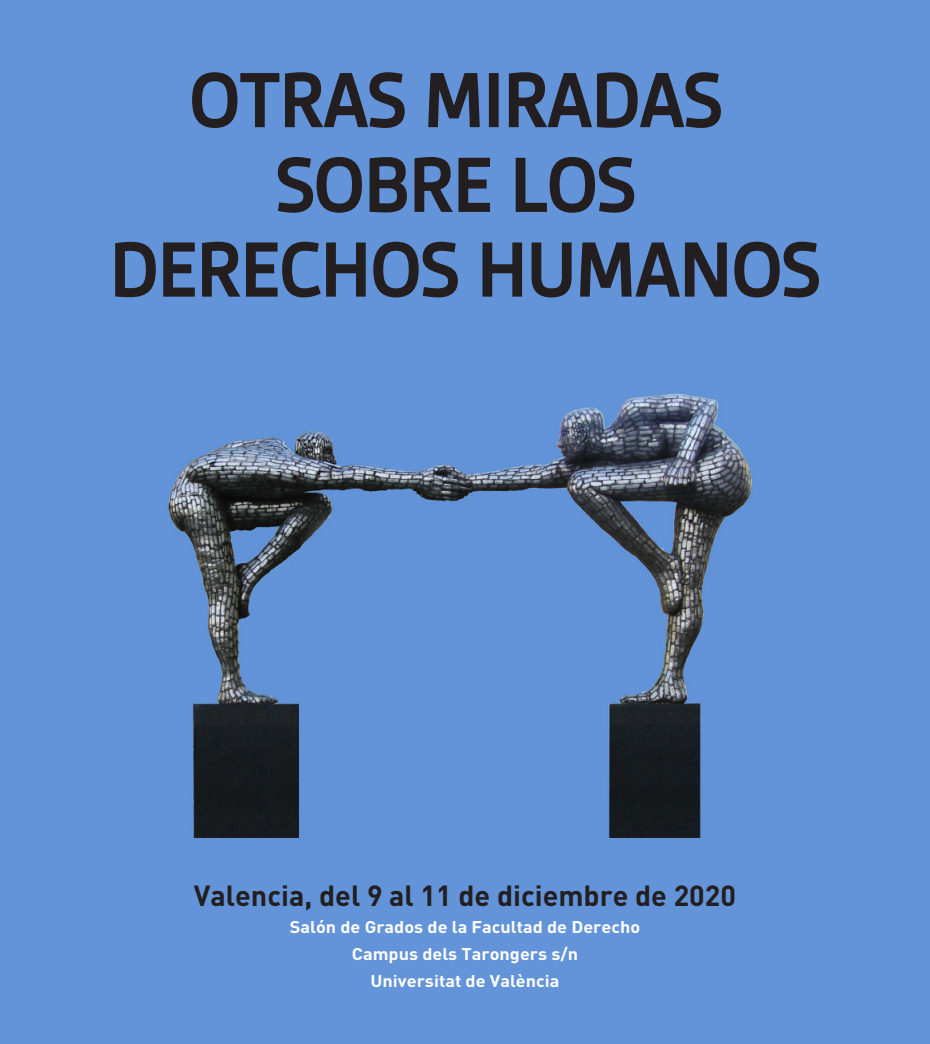
<style>
.page{position:relative;width:930px;height:1044px;background:#fff}
.page>*{position:absolute;margin:0;border:0;box-sizing:border-box;transform-origin:0 0}
.t1{font:500 80.6px/84.6px "Gesta";color:#231f20;text-align:center;scale:.96 1}
.t2{font:700 28.8px "DIN";color:#231f20}
.t3{font:700 16.8px/26.8px "DIN";color:#fff;text-align:center;scale:1.08 1}
</style>
<div class="page">
<img style="left:0;top:0;width:930px;height:1043px">
<svg style="left:191px;top:71px;width:215px;height:58px"></svg>
<svg style="left:427px;top:72px;width:54px;height:56px"></svg>
<div style="left:489px;top:73px;width:10px;height:54px;border:2px solid #231f20"></div>
<svg style="left:508px;top:71px;width:214px;height:58px"></svg>
<svg style="left:277px;top:156px;width:214px;height:58px"></svg>
<svg style="left:514px;top:156px;width:121px;height:58px"></svg>
<svg style="left:114px;top:240px;width:345px;height:58px"></svg>
<svg style="left:481px;top:241px;width:42px;height:57px"></svg>
<svg style="left:530px;top:241px;width:43px;height:57px"></svg>
<svg style="left:579px;top:240px;width:241px;height:58px"></svg>
<h1 class="t1" style="left:110px;top:58px;width:741px">OTRAS MIRADAS<br>SOBRE LOS<br>DERECHOS HUMANOS</h1>
<h2 class="t2" style="left:194px;top:876px;width:544px">Valencia, del 9 al 11 de diciembre de 2020</h2>
<p class="t3" style="left:290px;top:912px;width:326px">Salón de Grados de la Facultad de Derecho<br>Campus dels Tarongers s/n<br>Universitat de València</p>
</div>
